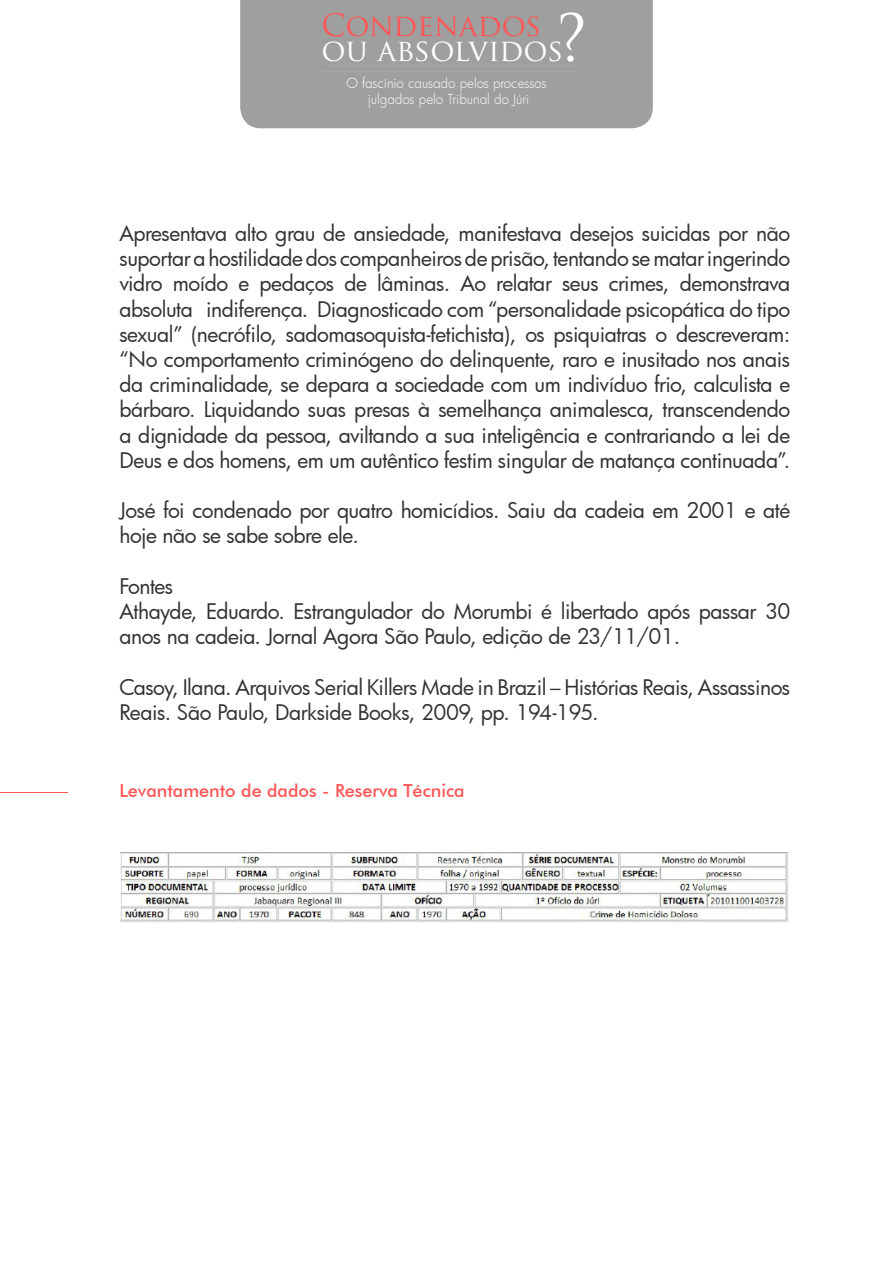
<style>
.page{position:relative;width:893px;height:1263px;background:#fff}
.page>*{position:absolute;margin:0;border:0;box-sizing:border-box;transform-origin:0 0}
.t1{font:30px/25.5px "Trajan Pro";color:#feffff}
.t2{font:21px/25.2px "Futura";letter-spacing:-.02em;color:#343134}
.t3{font:500 18px "Futura BT";color:#fe5757}
.t4{font:300 13.5px/16.2px "Futura";letter-spacing:-.005em;color:#fff;text-align:center}
.s1{color:#fe5757}
.s2{font-size:63px}
</style>
<div class="page">
<div style="left:240px;top:0;width:413px;height:128px;background:#9f9f9f"></div>
<hr style="left:322px;top:71px;width:255px;height:1px;background:#a6a6a6">
<hr style="left:0;top:792px;width:68px;height:1px;background:#fe5757">
<img style="left:121px;top:852px;width:668px;height:71px">
<h1 class="t1" style="left:322px;top:12px;width:267px"><span class="s1">CONDENADOS<br></span>OU ABSOLVIDOS<span class="s2">?</span></h1>
<p class="t4" style="left:346px;top:75px;width:202px">O fascínio causado pelos processos julgados pelo Tribunal do Júri</p>
<p class="t2" style="left:119px;top:220px;width:672px;text-align:justify">Apresentava alto grau de ansiedade, manifestava desejos suicidas por não suportar a hostilidade dos companheiros de prisão, tentando se matar ingerindo vidro moído e pedaços de lâminas. Ao relatar seus crimes, demonstrava absoluta indiferença. Diagnosticado com “personalidade psicopática do tipo sexual” (necrófilo, sadomasoquista-fetichista), os psiquiatras o descreveram: “No comportamento criminógeno do delinquente, raro e inusitado nos anais da criminalidade, se depara a sociedade com um indivíduo frio, calculista e bárbaro. Liquidando suas presas à semelhança animalesca, transcendendo a dignidade da pessoa, aviltando a sua inteligência e contrariando a lei de Deus e dos homens, em um autêntico festim singular de matança continuada”.</p>
<p class="t2" style="left:119px;top:497px;width:672px">José foi condenado por quatro homicídios. Saiu da cadeia em 2001 e até hoje não se sabe sobre ele.</p>
<p class="t2" style="left:119px;top:573px;width:55px">Fontes</p>
<p class="t2" style="left:119px;top:598px;width:672px">Athayde, Eduardo. Estrangulador do Morumbi é libertado após passar 30 anos na cadeia. Jornal Agora São Paulo, edição de 23/11/01.</p>
<p class="t2" style="left:119px;top:674px;width:672px">Casoy, Ilana. Arquivos Serial Killers Made in Brazil – Histórias Reais, Assassinos<br>Reais. São Paulo, Darkside Books, 2009, pp. 194-195.</p>
<p class="t3" style="left:119px;top:779px;width:347px">Levantamento de dados - Reserva Técnica</p>
</div>
